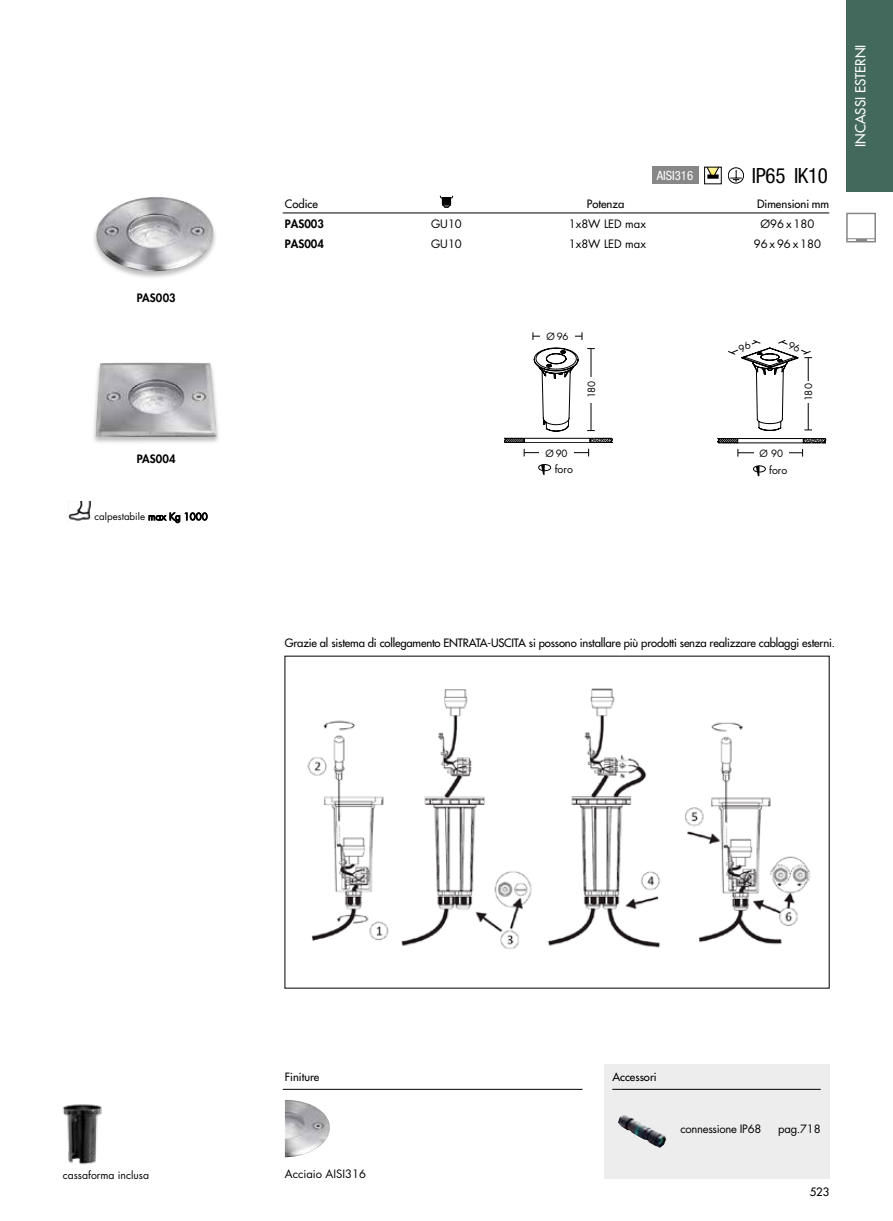
<style>
.page{position:relative;width:893px;height:1221px;background:#fff}
.page>*{position:absolute;margin:0;border:0;box-sizing:border-box;transform-origin:0 0}
.t1{font:condensed 21px "Helvetica Neue LT Std";letter-spacing:-.015em;color:#000}
.t2{font:500 13.5px "Futura Std";color:#fff}
.t3{font:condensed 12.75px "Helvetica Neue LT Std";color:#fff}
.t4{font:500 11.25px "Futura Std";letter-spacing:-.015em;color:#000}
.t5{font:11.25px "Futura Std";color:#000}
.t6{font:800 11.25px "Futura Std";color:#000}
.t7{font:11.25px "Futura Std";letter-spacing:-.025em;color:#000}
.t8{font:11.25px "Futura Std";letter-spacing:.08em;color:#000}
.t9{font:500 11.1px "Futura Std";color:#000}
.t10{font:10.5px "Futura Std";color:#000}
.t11{font:9.75px "Futura Std";color:#000}
.s1{font-size:11.1px}
</style>
<div class="page">
<svg style="left:849px;top:238px;width:24px;height:1px"></svg>
<div style="left:846px;top:213px;width:30px;height:29px;border:2px solid #878787"></div>
<div style="left:846px;top:0;width:47px;height:191px;background:#43695c"></div>
<svg style="left:504px;top:438px;width:109px;height:5px"></svg>
<svg style="left:534px;top:348px;width:44px;height:83px"></svg>
<hr style="left:524px;top:452px;width:65px;height:1px;background:#000">
<hr style="left:533px;top:336px;width:49px;height:1px;background:#000">
<div style="left:540px;top:332px;width:34px;height:8px;background:#fff"></div>
<div style="left:539px;top:448px;width:35px;height:9px;background:#fff"></div>
<hr style="left:591px;top:348px;width:1px;height:82px;background:#000">
<div style="left:587px;top:377px;width:8px;height:25px;background:#fff"></div>
<svg style="left:541px;top:466px;width:4px;height:9px"></svg>
<div style="left:538px;top:464px;width:13px;height:7px;border:1px solid #000;border-radius:50%"></div>
<svg style="left:717px;top:438px;width:109px;height:5px"></svg>
<hr style="left:738px;top:452px;width:65px;height:1px;background:#000">
<div style="left:754px;top:448px;width:34px;height:9px;background:#fff"></div>
<svg style="left:756px;top:467px;width:4px;height:9px"></svg>
<div style="left:753px;top:465px;width:13px;height:7px;border:1px solid #000;border-radius:50%"></div>
<img style="left:68px;top:501px;width:23px;height:20px">
<img style="left:307px;top:688px;width:504px;height:261px">
<img style="left:62px;top:1104px;width:40px;height:61px">
<div style="left:604px;top:1063px;width:225px;height:115px;background:#ededed"></div>
<hr style="left:612px;top:1088px;width:209px;height:1px;background:#000">
<img style="left:618px;top:1115px;width:48px;height:32px">
<hr style="left:283px;top:1088px;width:300px;height:1px;background:#000">
<img style="left:285px;top:1100px;width:45px;height:57px">
<svg style="left:440px;top:196px;width:13px;height:12px"></svg>
<div style="left:652px;top:167px;width:46px;height:17px;background:#878787"></div>
<div style="left:699px;top:158px;width:20px;height:22px;background:#000;opacity:.2"></div>
<div style="left:707px;top:158px;width:20px;height:22px;background:#000;opacity:.2"></div>
<svg style="left:706px;top:166px;width:13px;height:12px"></svg>
<svg style="left:728px;top:167px;width:16px;height:16px"></svg>
<hr style="left:283px;top:213px;width:546px;height:1px;background:#000">
<div style="left:92px;top:196px;width:126px;height:84px;background:#000;opacity:.27"></div>
<img style="left:92px;top:197px;width:122px;height:74px">
<div style="left:91px;top:362px;width:130px;height:83px;background:#000;opacity:.27"></div>
<img style="left:96px;top:362px;width:121px;height:75px">
<svg style="left:728px;top:340px;width:84px;height:91px"></svg>
<p class="t6" style="left:137px;top:290px;width:40px">PAS003</p>
<p class="t6" style="left:137px;top:452px;width:40px">PAS004</p>
<p class="t11" style="left:95px;top:510px;width:115px">calpestabile max Kg 1000</p>
<p class="t3" style="left:657px;top:168px;width:38px">AISI316</p>
<h1 class="t1" style="left:752px;top:164px;width:78px">IP65 IK10</h1>
<p class="t4" style="left:285px;top:197px;width:35px">Codice</p>
<p class="t4" style="left:587px;top:197px;width:39px">Potenza</p>
<p class="t4" style="left:757px;top:197px;width:74px">Dimensioni mm</p>
<p class="t6" style="left:285px;top:217px;width:40px">PAS003</p>
<p class="t5" style="left:431px;top:217px;width:32px">GU10</p>
<p class="t5" style="left:569px;top:217px;width:79px">1x8W LED max</p>
<p class="t5" style="left:761px;top:217px;width:55px">Ø96 x 180</p>
<p class="t6" style="left:285px;top:236px;width:40px">PAS004</p>
<p class="t5" style="left:431px;top:236px;width:32px">GU10</p>
<p class="t5" style="left:569px;top:236px;width:79px">1x8W LED max</p>
<p class="t8" style="left:754px;top:236px;width:69px">96x96x180</p>
<p class="t2" style="left:852px;top:147px;width:104px;rotate:-90deg">INCASSI ESTERNI</p>
<p class="t11" style="left:547px;top:330px;width:23px">Ø 96</p>
<p class="t11" style="left:585px;top:398px;width:18px;rotate:-90deg">180</p>
<p class="t11" style="left:545px;top:447px;width:24px">Ø 90</p>
<p class="t10" style="left:555px;top:462px;width:20px">foro</p>
<p class="t11" style="left:802px;top:401px;width:19px;rotate:-90deg">180</p>
<p class="t11" style="left:760px;top:447px;width:25px">Ø 90</p>
<p class="t10" style="left:769px;top:463px;width:20px">foro</p>
<p class="t4" style="left:285px;top:636px;width:552px">Grazie al sistema di collegamento ENTRATA-USCITA si possono installare più prodotti senza realizzare cablaggi esterni.</p>
<p class="t10" style="left:63px;top:1167px;width:88px">cassaforma inclusa</p>
<p class="t9" style="left:285px;top:1070px;width:36px">Finiture</p>
<p class="t5" style="left:285px;top:1166px;width:83px">Acciaio AISI316</p>
<p class="t9" style="left:612px;top:1070px;width:46px">Accessori</p>
<p class="t7" style="left:680px;top:1121px;width:82px">connessione IP68</p>
<p class="t5" style="left:778px;top:1121px;width:44px">pag.<span class="s1">718</span></p>
<p class="t4" style="left:810px;top:1184px;width:21px">523</p>
</div>
